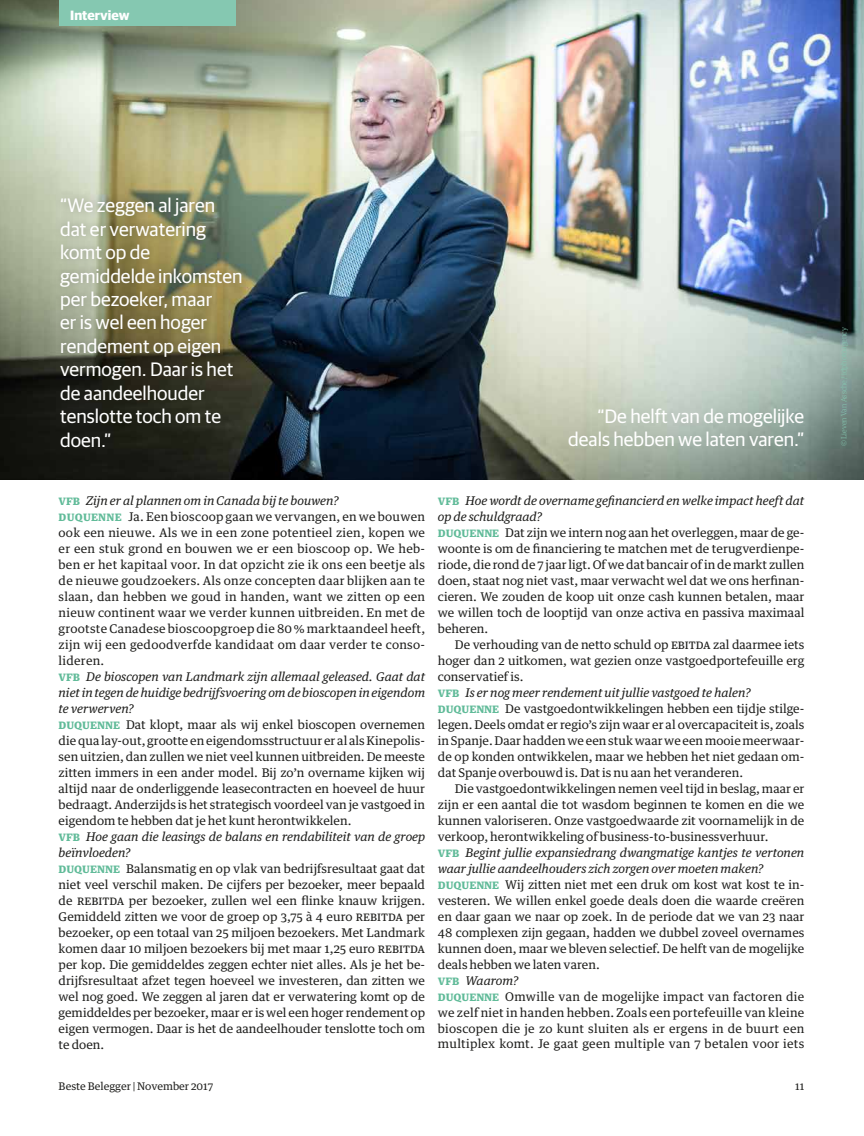
<style>
.page{position:relative;width:864px;height:1136px;background:#fff}
.page>*{position:absolute;margin:0;border:0;box-sizing:border-box;transform-origin:0 0}
.t1{font:19.5px/23.4px "Guardian Sans";color:#fff}
.t2{font:700 13.5px "Guardian Sans";color:#fff}
.t3{font:12px/15.9px "Guardian Text Egyp";color:#1d1d1b}
.t4{font:10.5px "Guardian Text Egyp";color:#1d1d1b}
.t5{font:300 7.5px "Guardian Egyp";color:#85c8b1}
.s1{font-weight:700;color:#61bb99}
.s2{font-style:italic}
</style>
<div class="page">
<img style="left:0;top:0;width:863px;height:479px">
<div style="left:60px;top:0;width:176px;height:26px;background:#85c8b1"></div>
<div style="left:52px;top:189px;width:199px;height:267px;background:#1d1d1b;opacity:.3"></div>
<p class="t2" style="left:70px;top:5px;width:61px">Interview</p>
<h1 class="t1" style="left:60px;top:192px;width:184px">“We zeggen al jaren dat er verwatering komt op de gemiddelde inkomsten per bezoeker, maar<br>er is wel een hoger rendement op eigen vermogen. Daar is het de aandeelhouder tenslotte toch om te doen.”</h1>
<h1 class="t1" style="left:568px;top:403px;width:237px;text-align:right">“De helft van de mogelijke deals hebben we laten varen.”</h1>
<p class="t3" style="left:59px;top:491px;width:368px"><span class="s1">VFB</span> <span class="s2">Zijn er al plannen om in Canada bij te bouwen?<br></span><span class="s1">DUQUENNE</span> Ja. Een bioscoop gaan we vervangen, en we bouwen ook een nieuwe. Als we in een zone potentieel zien, kopen we er een stuk grond en bouwen we er een bioscoop op. We heb&shy;ben er het kapitaal voor. In dat opzicht zie ik ons een beetje als de nieuwe goudzoekers. Als onze concepten daar blijken aan te slaan, dan hebben we goud in handen, want we zitten op een nieuw continent waar we verder kunnen uitbreiden. En met de grootste Canadese bioscoopgroep die 80 % marktaandeel heeft, zijn wij een gedoodverfde kandidaat om daar verder te conso&shy;lideren.<br><span class="s1">VFB</span> <span class="s2">De bioscopen van Landmark zijn allemaal geleased. Gaat dat niet in tegen de huidige bedrijfsvoering om de bioscopen in eigendom te verwerven?<br></span><span class="s1">DUQUENNE</span> Dat klopt, maar als wij enkel bioscopen overnemen die qua lay-out, grootte en eigendomsstructuur er al als Kinepolis&shy;sen uitzien, dan zullen we niet veel kunnen uitbreiden. De meeste zitten immers in een ander model. Bij zo’n overname kijken wij altijd naar de onderliggende leasecontracten en hoeveel de huur bedraagt. Anderzijds is het strategisch voordeel van je vastgoed in eigendom te hebben dat je het kunt herontwikkelen.<br><span class="s1">VFB</span> <span class="s2">Hoe gaan die leasings de balans en rendabiliteit van de groep beïnvloeden?<br></span><span class="s1">DUQUENNE</span> Balansmatig en op vlak van bedrijfsresultaat gaat dat niet veel verschil maken. De cijfers per bezoeker, meer bepaald de REBITDA per bezoeker, zullen wel een flinke knauw krijgen.<br>Gemiddeld zitten we voor de groep op 3,75 à 4 euro REBITDA per bezoeker, op een totaal van 25 miljoen bezoekers. Met Landmark komen daar 10 miljoen bezoekers bij met maar 1,25 euro REBITDA per kop. Die gemiddeldes zeggen echter niet alles. Als je het be&shy;drijfsresultaat afzet tegen hoeveel we investeren, dan zitten we wel nog goed. We zeggen al jaren dat er verwatering komt op de gemiddeldes per bezoeker, maar er is wel een hoger rendement op eigen vermogen. Daar is het de aandeelhouder tenslotte toch om te doen.</p>
<p class="t3" style="left:437px;top:491px;width:368px"><span class="s1">VFB</span> <span class="s2">Hoe wordt de overname gefinancierd en welke impact heeft dat op de schuldgraad?<br></span><span class="s1">DUQUENNE</span> Dat zijn we intern nog aan het overleggen, maar de ge&shy;woonte is om de financiering te matchen met de terugverdienpe&shy;riode, die rond de 7 jaar ligt. Of we dat bancair of in de markt zullen doen, staat nog niet vast, maar verwacht wel dat we ons herfinan&shy;cieren. We zouden de koop uit onze cash kunnen betalen, maar we willen toch de looptijd van onze activa en passiva maximaal beheren.</p>
<p class="t3" style="left:437px;top:635px;width:368px;text-indent:17px">De verhouding van de netto schuld op EBITDA zal daarmee iets hoger dan 2 uitkomen, wat gezien onze vastgoedportefeuille erg conservatief is.<br><span class="s1">VFB</span> <span class="s2">Is er nog meer rendement uit jullie vastgoed te halen?<br></span><span class="s1">DUQUENNE</span> De vastgoedontwikkelingen hebben een tijdje stilge&shy;legen. Deels omdat er regio’s zijn waar er al overcapaciteit is, zoals in Spanje. Daar hadden we een stuk waar we een mooie meerwaar&shy;de op konden ontwikkelen, maar we hebben het niet gedaan om&shy;dat Spanje overbouwd is. Dat is nu aan het veranderen.</p>
<p class="t3" style="left:437px;top:779px;width:368px;text-indent:17px">Die vastgoedontwikkelingen nemen veel tijd in beslag, maar er zijn er een aantal die tot wasdom beginnen te komen en die we kunnen valoriseren. Onze vastgoedwaarde zit voornamelijk in de verkoop, herontwikkeling of business-to-businessverhuur.<br><span class="s1">VFB</span> <span class="s2">Begint jullie expansiedrang dwangmatige kantjes te vertonen waar jullie aandeelhouders zich zorgen over moeten maken?<br></span><span class="s1">DUQUENNE</span> Wij zitten niet met een druk om kost wat kost te in&shy;vesteren. We willen enkel goede deals doen die waarde creëren en daar gaan we naar op zoek. In de periode dat we van 23 naar 48 complexen zijn gegaan, hadden we dubbel zoveel overnames kunnen doen, maar we bleven selectief. De helft van de mogelijke deals hebben we laten varen.<br><span class="s1">VFB</span> <span class="s2">Waarom?<br></span><span class="s1">DUQUENNE</span> Omwille van de mogelijke impact van factoren die we zelf niet in handen hebben. Zoals een portefeuille van kleine bioscopen die je zo kunt sluiten als er ergens in de buurt een multiplex komt. Je gaat geen multiple van 7 betalen voor iets</p>
<p class="t4" style="left:59px;top:1076px;width:156px">Beste Belegger | November 2017</p>
<p class="t4" style="left:794px;top:1077px;width:11px">11</p>
<p class="t5" style="left:838px;top:446px;width:120px;rotate:-90deg">© Lieven Van Assche / idphotoagency</p>
</div>
